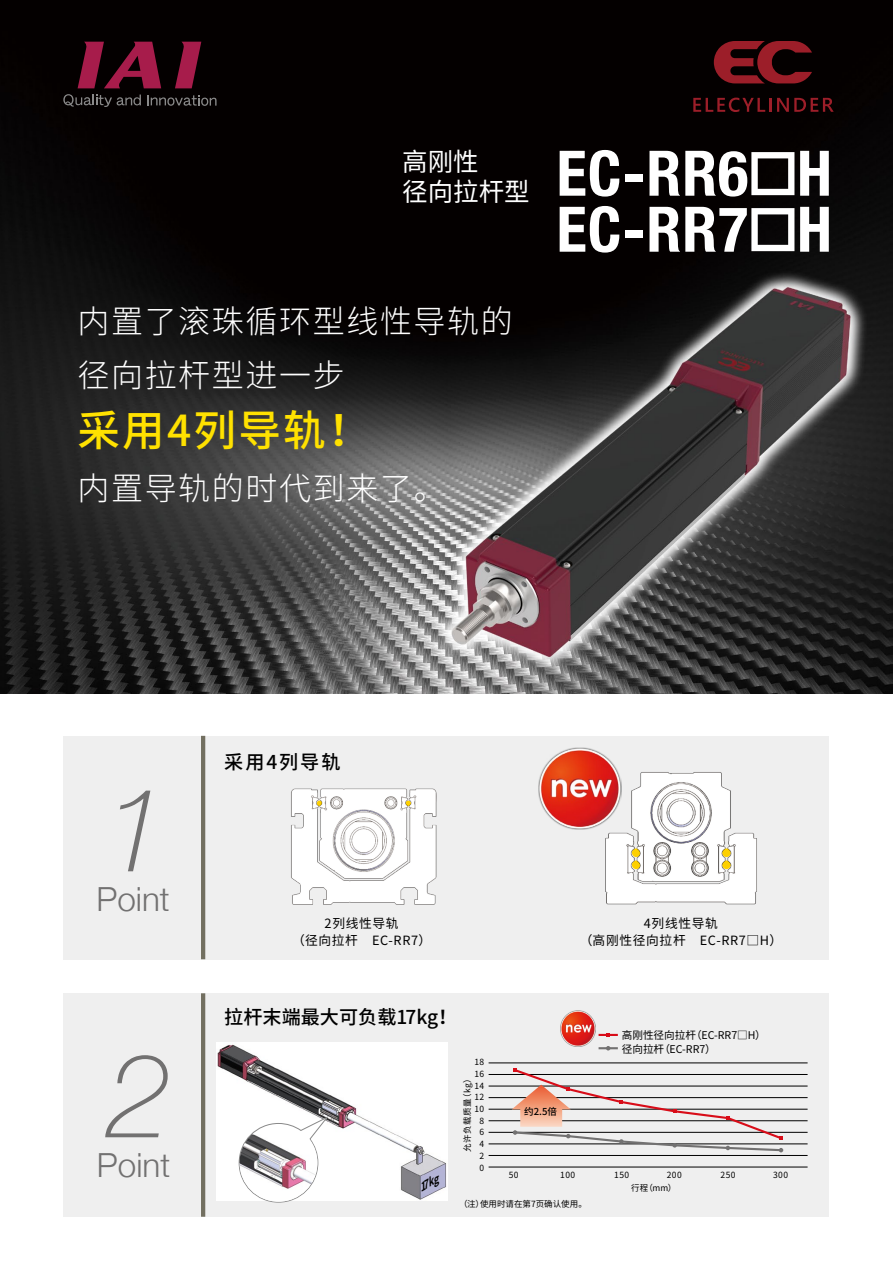
<style>
.page{position:relative;width:893px;height:1263px;background:#fff}
.page>*{position:absolute;margin:0;border:0;box-sizing:border-box;transform-origin:0 0}
.t1{font:italic 100 117px "Helvetica Neue";color:#727171}
.t2{font:700 condensed 62.85px/55.9px "Helvetica Neue LT Pro";letter-spacing:.015em;color:#fff}
.t3{font:500 42.75px "Source Han Sans CN";letter-spacing:.05em;color:#ffe100}
.t4{font:300 33.15px "Helvetica Neue";color:#727171}
.t5{font:300 31.95px/54.2px "Source Han Sans CN";letter-spacing:.05em;color:#fff}
.t6{font:25.5px/30px "Source Han Sans CN";color:#fff}
.t7{font:500 19.2px "Source Han Sans CN";color:#000}
.t8{font:12.75px/17px "Source Han Sans CN";letter-spacing:.05em;color:#000;text-align:center}
.t9{font:italic 700 10.95px "Source Han Sans CN";color:#000;scale:.9 1}
.t10{font:10.65px/13.8px "Source Han Sans CN";color:#000}
.t11{font:500 9.6px "Source Han Sans CN";color:#000}
.t12{font:8.55px/11.7px "Source Han Sans CN";letter-spacing:.05em;color:#000;text-align:right}
.t13{font:8.55px "Source Han Sans CN";color:#000}
</style>
<div class="page">
<img style="left:0;top:0;width:893px;height:694px">
<div style="left:63px;top:736px;width:766px;height:223px;background:#efefef"></div>
<hr style="left:201px;top:736px;width:4px;height:223px;background:#726f60">
<div style="left:63px;top:993px;width:766px;height:224px;background:#efefef"></div>
<hr style="left:201px;top:993px;width:4px;height:224px;background:#726f60">
<img style="left:216px;top:1042px;width:232px;height:159px">
<svg style="left:238px;top:1116px;width:90px;height:87px"></svg>
<img style="left:240px;top:1134px;width:77px;height:68px">
<hr style="left:489px;top:1166px;width:319px;height:1px;background:#000">
<hr style="left:489px;top:1155px;width:319px;height:1px;background:#000">
<hr style="left:489px;top:1143px;width:319px;height:1px;background:#000">
<hr style="left:489px;top:1132px;width:319px;height:1px;background:#000">
<hr style="left:489px;top:1120px;width:319px;height:1px;background:#000">
<hr style="left:489px;top:1109px;width:319px;height:1px;background:#000">
<hr style="left:489px;top:1097px;width:319px;height:1px;background:#000">
<hr style="left:489px;top:1085px;width:319px;height:1px;background:#000">
<hr style="left:489px;top:1074px;width:319px;height:1px;background:#000">
<hr style="left:489px;top:1062px;width:319px;height:1px;background:#000">
<svg style="left:599px;top:1033px;width:19px;height:4px"></svg>
<svg style="left:599px;top:1046px;width:19px;height:4px"></svg>
<img style="left:560px;top:1011px;width:36px;height:35px">
<svg style="left:512px;top:1068px;width:272px;height:84px"></svg>
<img style="left:291px;top:788px;width:146px;height:117px">
<img style="left:605px;top:772px;width:152px;height:133px">
<img style="left:539px;top:747px;width:82px;height:83px">
<img style="left:247px;top:241px;width:646px;height:453px">
<svg style="left:751px;top:152px;width:43px;height:43px"></svg>
<svg style="left:751px;top:208px;width:43px;height:43px"></svg>
<hr style="left:769px;top:98px;width:3px;height:14px;background:#9c1e29">
<svg style="left:693px;top:98px;width:72px;height:14px"></svg>
<svg style="left:777px;top:98px;width:57px;height:14px"></svg>
<svg style="left:714px;top:41px;width:98px;height:42px;background:#5a1017"></svg>
<svg style="left:147px;top:95px;width:70px;height:11px"></svg>
<svg style="left:78px;top:42px;width:83px;height:46px;background:#5c0f28"></svg>
<svg style="left:175px;top:42px;width:26px;height:46px"></svg>
<svg style="left:63px;top:94px;width:78px;height:13px"></svg>
<h3 class="t6" style="left:402px;top:147px;width:129px">高刚性<br>径向拉杆型</h3>
<h3 class="t5" style="left:77px;top:295px;width:437px">内置了滚珠循环型线性导轨的径向拉杆型进一步</h3>
<h3 class="t3" style="left:77px;top:406px;width:295px">采用4列导轨！</h3>
<h3 class="t5" style="left:77px;top:462px;width:370px">内置导轨的时代到来了。</h3>
<h2 class="t2" style="left:556px;top:146px;width:277px">EC-RR6 H<br>EC-RR7 H</h2>
<h1 class="t1" style="left:103px;top:740px;width:67px">1</h1>
<h3 class="t4" style="left:97px;top:872px;width:75px">Point</h3>
<h3 class="t7" style="left:224px;top:751px;width:118px">采用4列导轨</h3>
<h1 class="t1" style="left:107px;top:1006px;width:67px">2</h1>
<h3 class="t4" style="left:97px;top:1138px;width:75px">Point</h3>
<h3 class="t8" style="left:292px;top:915px;width:140px">2列线性导轨<br>（径向拉杆　EC-RR7）</h3>
<h3 class="t8" style="left:580px;top:915px;width:204px">4列线性导轨<br>（高刚性径向拉杆　EC-RR7□H）</h3>
<h3 class="t7" style="left:224px;top:1006px;width:235px">拉杆末端最大可负载17kg！</h3>
<p class="t10" style="left:622px;top:1028px;width:146px">高刚性径向拉杆（EC-RR7□H）径向拉杆（EC-RR7）</p>
<p class="t12" style="left:474px;top:1056px;width:11px">18<br>16<br>14<br>12<br>10<br>8<br>6<br>4<br>2<br>0</p>
<p class="t12" style="left:462px;top:1151px;width:78px;rotate:-90deg">允许负载质量（kg）</p>
<p class="t11" style="left:524px;top:1106px;width:34px">约2.5倍</p>
<p class="t9" style="left:416px;top:1183px;width:25px;rotate:-29deg">17kg</p>
<p class="t12" style="left:509px;top:1169px;width:11px">50</p>
<p class="t12" style="left:560px;top:1169px;width:17px">100</p>
<p class="t12" style="left:614px;top:1169px;width:17px">150</p>
<p class="t12" style="left:667px;top:1169px;width:17px">200</p>
<p class="t12" style="left:721px;top:1169px;width:17px">250</p>
<p class="t12" style="left:773px;top:1169px;width:17px">300</p>
<p class="t12" style="left:631px;top:1182px;width:47px">行程（mm）</p>
<p class="t13" style="left:459px;top:1199px;width:129px">（注）使用时请在第7页确认使用。</p>
</div>
